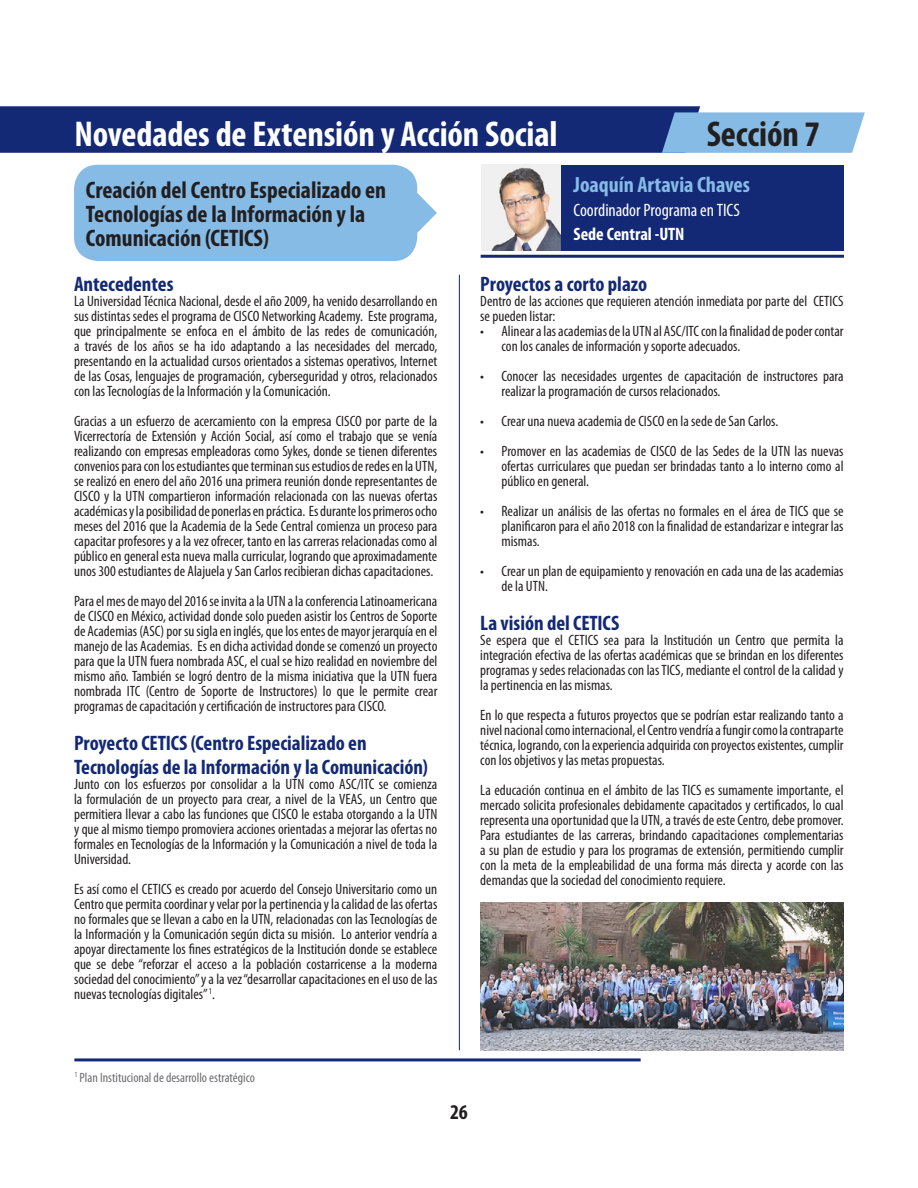
<style>
.page{position:relative;width:918px;height:1188px;background:#fff}
.page>*{position:absolute;margin:0;border:0;box-sizing:border-box;transform-origin:0 0}
.Títulos{font:700 condensed 36px "Myriad Pro";letter-spacing:-.005em;color:#fff}
.Títulos_indice{font:700 condensed 36px "Myriad Pro";letter-spacing:-.005em;color:#231f20}
.Títulos_pequeños{font:700 condensed 24px/24px "Myriad Pro";color:#231f20}
.Títulos_pequeños-2{font:700 condensed 22.2px "Myriad Pro";color:#85bbe5}
.Títulos_pequeños-3{font:700 condensed 21px/24px "Myriad Pro";color:#142975}
.t1{font:700 condensed 21px "Myriad Pro";color:#231f20}
.Títulos_pequeños-4{font:condensed 18px "Myriad Pro";letter-spacing:-.005em;color:#fff}
.Títulos_pequeños-5{font:700 condensed 18px "Myriad Pro";color:#fff}
.Textos{font:condensed 15px/15px "Myriad Pro";color:#231f20;text-align:justify}
.Textos-2{font:condensed 13.5px "Myriad Pro";color:#6c6d70}
</style>
<div class="page">
<hr style="left:459px;top:275px;width:1px;height:775px;background:#0d2b6d">
<svg style="left:0;top:106px;width:865px;height:47px;background:#324d8f"></svg>
<div style="left:561px;top:165px;width:283px;height:85px;background:#142975"></div>
<hr style="left:481px;top:255px;width:363px;height:3px;background:#142975">
<img style="left:481px;top:165px;width:80px;height:85px">
<div style="left:74px;top:165px;width:363px;height:96px;background:#85bbe5"></div>
<hr style="left:74px;top:1058px;width:567px;height:3px;background:#142975">
<img style="left:481px;top:902px;width:363px;height:148px">
<p class="Títulos" style="left:74px;top:112px;width:485px">Novedades de Extensión y Acción Social</p>
<p class="Títulos_indice" style="left:707px;top:112px;width:115px">Sección 7</p>
<p class="Títulos_pequeños-2" style="left:574px;top:171px;width:178px">Joaquín Artavia Chaves</p>
<p class="Títulos_pequeños-4" style="left:574px;top:199px;width:168px">Coordinador Programa en TICS</p>
<p class="Títulos_pequeños-5" style="left:574px;top:223px;width:112px">Sede Central -UTN</p>
<p class="Títulos_pequeños" style="left:86px;top:177px;width:302px">Creación del Centro Especializado en<br>Tecnologías de la Información y la<br>Comunicación (CETICS)</p>
<p class="Títulos_pequeños-3" style="left:74px;top:271px;width:101px">Antecedentes</p>
<p class="Textos" style="left:74px;top:293px;width:365px">La Universidad Técnica Nacional, desde el año 2009, ha venido desarrollando en sus distintas sedes el programa de CISCO Networking Academy. Este programa, que principalmente se enfoca en el ámbito de las redes de comunicación, a través de los años se ha ido adaptando a las necesidades del mercado, presentando en la actualidad cursos orientados a sistemas operativos, Internet de las Cosas, lenguajes de programación, cyberseguridad y otros, relacionados con las Tecnologías de la Información y la Comunicación.</p>
<p class="Textos" style="left:74px;top:413px;width:365px">Gracias a un esfuerzo de acercamiento con la empresa CISCO por parte de la Vicerrectoría de Extensión y Acción Social, así como el trabajo que se venía realizando con empresas empleadoras como Sykes, donde se tienen diferentes convenios para con los estudiantes que terminan sus estudios de redes en la UTN, se realizó en enero del año 2016 una primera reunión donde representantes de CISCO y la UTN compartieron información relacionada con las nuevas ofertas académicas y la posibilidad de ponerlas en práctica. Es durante los primeros ocho meses del 2016 que la Academia de la Sede Central comienza un proceso para capacitar profesores y a la vez ofrecer, tanto en las carreras relacionadas como al público en general esta nueva malla curricular, logrando que aproximadamente unos 300 estudiantes de Alajuela y San Carlos recibieran dichas capacitaciones.</p>
<p class="Textos" style="left:74px;top:593px;width:365px">Para el mes de mayo del 2016 se invita a la UTN a la conferencia Latinoamericana de CISCO en México, actividad donde solo pueden asistir los Centros de Soporte de Academias (ASC) por su sigla en inglés, que los entes de mayor jerarquía en el manejo de las Academias. Es en dicha actividad donde se comenzó un proyecto para que la UTN fuera nombrada ASC, el cual se hizo realidad en noviembre del mismo año. También se logró dentro de la misma iniciativa que la UTN fuera nombrada ITC (Centro de Soporte de Instructores) lo que le permite crear programas de capacitación y certificación de instructores para CISCO.</p>
<p class="Títulos_pequeños-3" style="left:74px;top:730px;width:355px">Proyecto CETICS (Centro Especializado en<br>Tecnologías de la Información y la Comunicación)</p>
<p class="Textos" style="left:74px;top:776px;width:365px">Junto con los esfuerzos por consolidar a la UTN como ASC/ITC se comienza la formulación de un proyecto para crear, a nivel de la VEAS, un Centro que permitiera llevar a cabo las funciones que CISCO le estaba otorgando a la UTN y que al mismo tiempo promoviera acciones orientadas a mejorar las ofertas no formales en Tecnologías de la Información y la Comunicación a nivel de toda la Universidad.</p>
<p class="Textos" style="left:74px;top:881px;width:365px">Es así como el CETICS es creado por acuerdo del Consejo Universitario como un Centro que permita coordinar y velar por la pertinencia y la calidad de las ofertas no formales que se llevan a cabo en la UTN, relacionadas con las Tecnologías de la Información y la Comunicación según dicta su misión. Lo anterior vendría a apoyar directamente los fines estratégicos de la Institución donde se establece que se debe “reforzar el acceso a la población costarricense a la moderna sociedad del conocimiento” y a la vez “desarrollar capacitaciones en el uso de las nuevas tecnologías digitales” <sup>1</sup>.</p>
<p class="Títulos_pequeños-3" style="left:480px;top:271px;width:168px">Proyectos a corto plazo</p>
<p class="Textos" style="left:480px;top:293px;width:365px">Dentro de las acciones que requieren atención inmediata por parte del CETICS se pueden listar:</p>
<p class="Textos" style="left:502px;top:323px;width:344px;text-indent:-21px">• Alinear a las academias de la UTN al ASC/ITC con la finalidad de poder contar con los canales de información y soporte adecuados.</p>
<p class="Textos" style="left:502px;top:368px;width:344px;text-indent:-21px">• Conocer las necesidades urgentes de capacitación de instructores para realizar la programación de cursos relacionados.</p>
<p class="Textos" style="left:480px;top:413px;width:300px">• Crear una nueva academia de CISCO en la sede de San Carlos.</p>
<p class="Textos" style="left:502px;top:443px;width:344px;text-indent:-21px">• Promover en las academias de CISCO de las Sedes de la UTN las nuevas ofertas curriculares que puedan ser brindadas tanto a lo interno como al público en general.</p>
<p class="Textos" style="left:502px;top:503px;width:344px;text-indent:-21px">• Realizar un análisis de las ofertas no formales en el área de TICS que se planificaron para el año 2018 con la finalidad de estandarizar e integrar las mismas.</p>
<p class="Textos" style="left:502px;top:563px;width:344px;text-indent:-21px">• Crear un plan de equipamiento y renovación en cada una de las academias de la UTN.</p>
<p class="Títulos_pequeños-3" style="left:480px;top:610px;width:141px">La visión del CETICS</p>
<p class="Textos" style="left:480px;top:632px;width:365px">Se espera que el CETICS sea para la Institución un Centro que permita la integración efectiva de las ofertas académicas que se brindan en los diferentes programas y sedes relacionadas con las TICS, mediante el control de la calidad y la pertinencia en las mismas.</p>
<p class="Textos" style="left:480px;top:707px;width:365px">En lo que respecta a futuros proyectos que se podrían estar realizando tanto a nivel nacional como internacional, el Centro vendría a fungir como la contraparte técnica, logrando, con la experiencia adquirida con proyectos existentes, cumplir con los objetivos y las metas propuestas.</p>
<p class="Textos" style="left:480px;top:782px;width:365px">La educación continua en el ámbito de las TICS es sumamente importante, el mercado solicita profesionales debidamente capacitados y certificados, lo cual representa una oportunidad que la UTN, a través de este Centro, debe promover.<br>Para estudiantes de las carreras, brindando capacitaciones complementarias a su plan de estudio y para los programas de extensión, permitiendo cumplir con la meta de la empleabilidad de una forma más directa y acorde con las demandas que la sociedad del conocimiento requiere.</p>
<p class="Textos-2" style="left:74px;top:1069px;width:182px"><sup>1</sup> Plan Institucional de desarrollo estratégico</p>
<h3 class="t1" style="left:450px;top:1099px;width:19px">26</h3>
</div>
